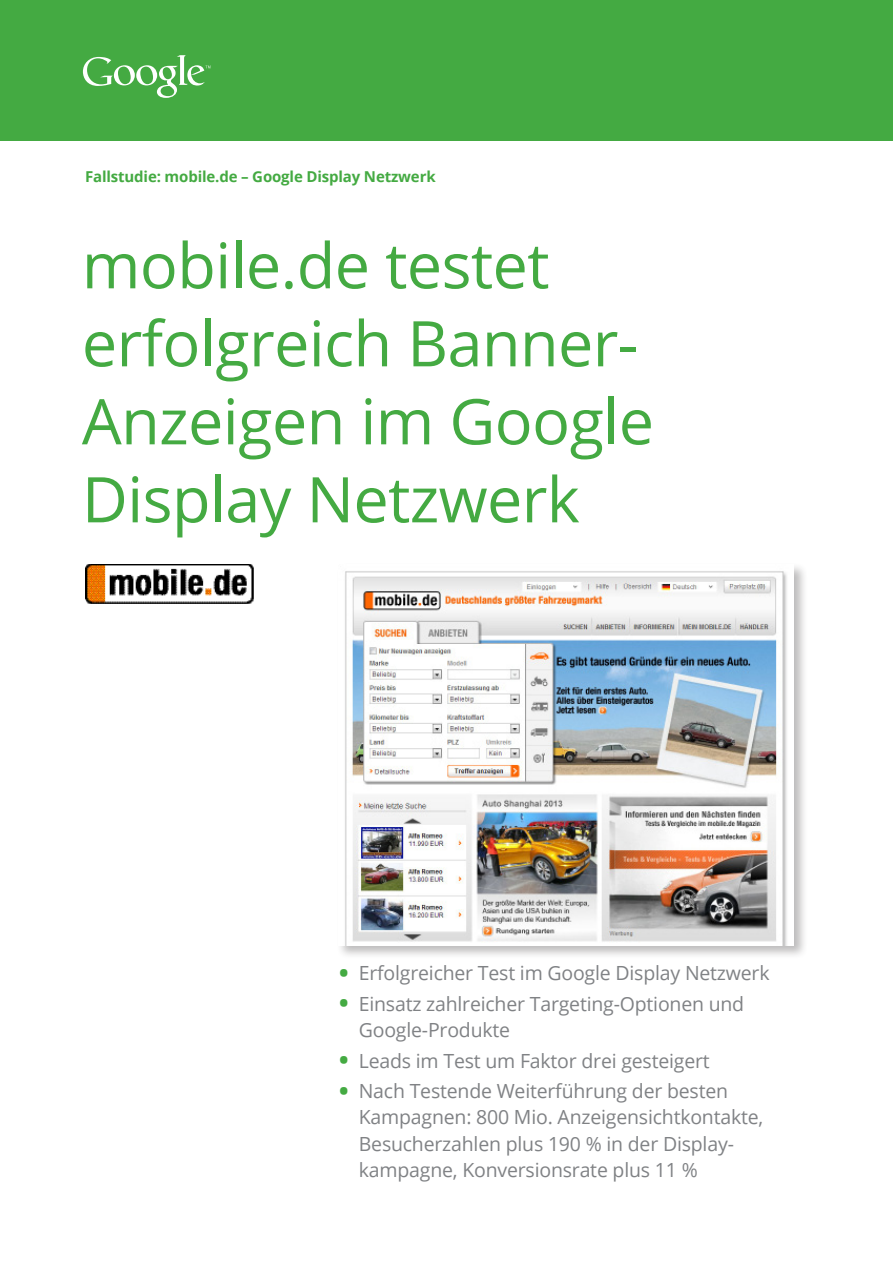
<style>
.page{position:relative;width:893px;height:1263px;background:#fff}
.page>*{position:absolute;margin:0;border:0;box-sizing:border-box;transform-origin:0 0}
.t1{font:63px/78px "Open Sans";letter-spacing:-.01em;color:#44aa42}
.t2{font:19.5px/26.2px "Open Sans";letter-spacing:-.01em;color:#808285}
.t3{font:700 15px "Open Sans";letter-spacing:-.01em;color:#44aa42}
.s1{font-size:33px;color:#44aa42}
</style>
<div class="page">
<img style="left:85px;top:564px;width:168px;height:40px">
<div style="left:336px;top:562px;width:472px;height:397px;background:#231f20;opacity:.3"></div>
<img style="left:338px;top:564px;width:455px;height:381px">
<div style="left:0;top:0;width:893px;height:140px;background:#44aa42"></div>
<svg style="left:83px;top:55px;width:127px;height:43px"></svg>
<p class="t3" style="left:85px;top:166px;width:352px">Fallstudie: mobile.de – Google Display Netzwerk</p>
<h1 class="t1" style="left:82px;top:225px;width:574px">mobile.de testet erfolgreich Banner-<br>Anzeigen im Google<br>Display Netzwerk</h1>
<p class="t2" style="left:338px;top:959px;width:434px"><span class="s1">•</span> Erfolgreicher Test im Google Display Netzwerk</p>
<p class="t2" style="left:359px;top:990px;width:387px;text-indent:-21px"><span class="s1">•</span> Einsatz zahlreicher Targeting-Optionen und<br>Google-Produkte</p>
<p class="t2" style="left:338px;top:1047px;width:374px"><span class="s1">•</span> Leads im Test um Faktor drei gesteigert</p>
<p class="t2" style="left:359px;top:1077px;width:406px;text-indent:-21px"><span class="s1">•</span> Nach Testende Weiterführung der besten Kampagnen: 800 Mio. Anzeigensichtkontakte, Besucherzahlen plus 190 % in der Display&shy;kampagne, Konversionsrate plus 11 %</p>
</div>
